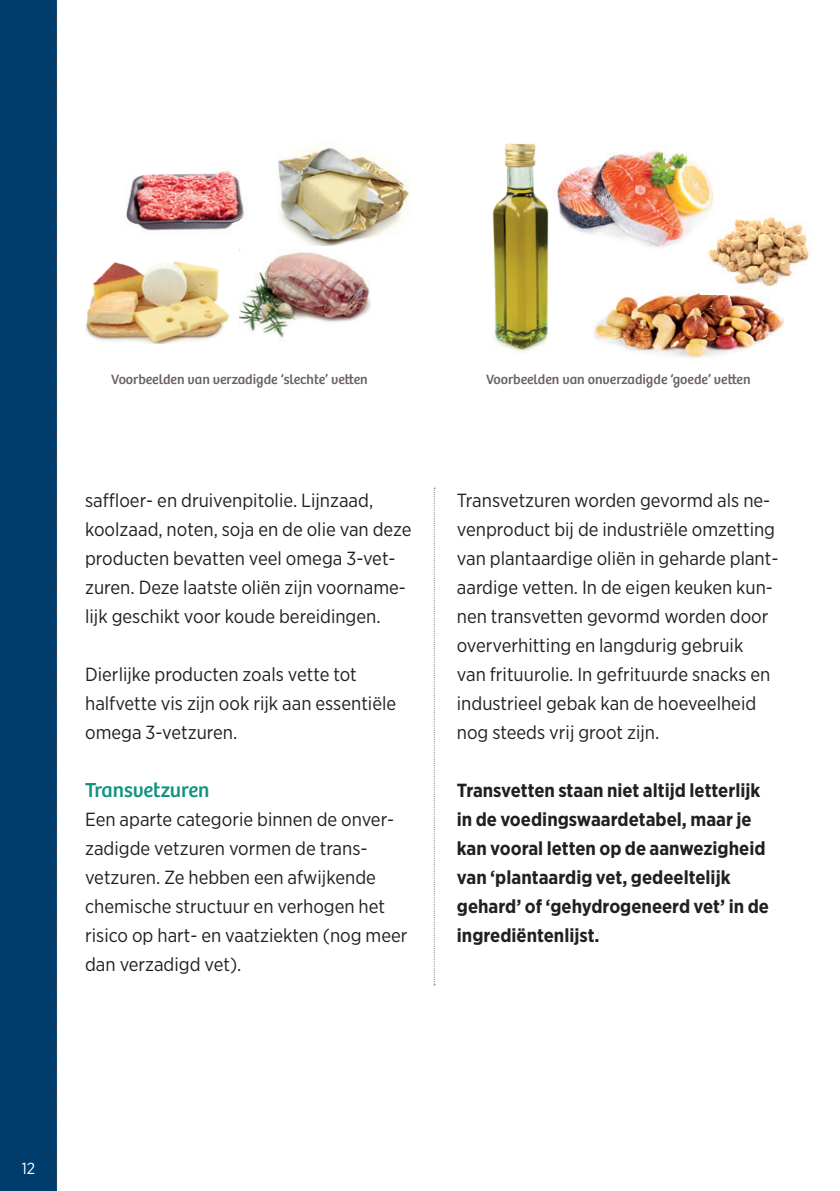
<style>
.page{position:relative;width:840px;height:1191px;background:#fff}
.page>*{position:absolute;margin:0;border:0;box-sizing:border-box;transform-origin:0 0}
.t1{font:21px "Bree";color:#109480}
.t2{font:19px/29px "Gotham Narrow";color:#231f20}
.t3{font:700 19px/29px "Gotham Narrow";color:#231f20}
.t4{font:16px "Gotham Narrow";color:#fff}
.t5{font:14px "Bree";color:#6a625e}
</style>
<div class="page">
<div style="left:0;top:0;width:57px;height:1191px;background:#003d6c"></div>
<svg style="left:56px;top:0;width:2px;height:1190px"></svg>
<svg style="left:433px;top:488px;width:2px;height:497px"></svg>
<img style="left:593px;top:293px;width:189px;height:65px">
<img style="left:492px;top:143px;width:57px;height:210px">
<img style="left:700px;top:217px;width:109px;height:77px">
<img style="left:85px;top:261px;width:145px;height:82px">
<img style="left:239px;top:250px;width:132px;height:88px">
<img style="left:126px;top:171px;width:119px;height:60px">
<img style="left:277px;top:147px;width:132px;height:98px">
<img style="left:553px;top:151px;width:163px;height:98px">
<p class="t5" style="left:111px;top:371px;width:258px">Voorbeelden van verzadigde ‘slechte’ vetten</p>
<p class="t5" style="left:486px;top:371px;width:266px">Voorbeelden van onverzadigde ‘goede’ vetten</p>
<p class="t2" style="left:85px;top:485px;width:328px">saffloer- en druivenpitolie. Lijnzaad, koolzaad, noten, soja en de olie van deze producten bevatten veel omega 3-vet&shy;zuren. Deze laatste oliën zijn voorname&shy;lijk geschikt voor koude bereidingen.</p>
<p class="t2" style="left:85px;top:659px;width:312px">Dierlijke producten zoals vette tot halfvette vis zijn ook rijk aan essentiële omega 3-vetzuren.</p>
<p class="t1" style="left:85px;top:778px;width:126px">Transvetzuren</p>
<p class="t2" style="left:85px;top:804px;width:324px">Een aparte categorie binnen de onver&shy;zadigde vetzuren vormen de trans&shy;vetzuren. Ze hebben een afwijkende chemische structuur en verhogen het risico op hart- en vaatziekten (nog meer dan verzadigd vet).</p>
<p class="t2" style="left:456px;top:485px;width:323px">Transvetzuren worden gevormd als ne&shy;venproduct bij de industriële omzetting van plantaardige oliën in geharde plant&shy;aardige vetten. In de eigen keuken kun&shy;nen transvetten gevormd worden door oververhitting en langdurig gebruik<br>van frituurolie. In gefrituurde snacks en industrieel gebak kan de hoeveelheid nog steeds vrij groot zijn.</p>
<p class="t3" style="left:456px;top:776px;width:313px">Transvetten staan niet altijd letterlijk in de voedingswaardetabel, maar je kan vooral letten op de aanwezigheid van ‘plantaardig vet, gedeeltelijk gehard’ of ‘gehydrogeneerd vet’ in de ingrediëntenlijst.</p>
<p class="t4" style="left:22px;top:1158px;width:15px">12</p>
</div>
